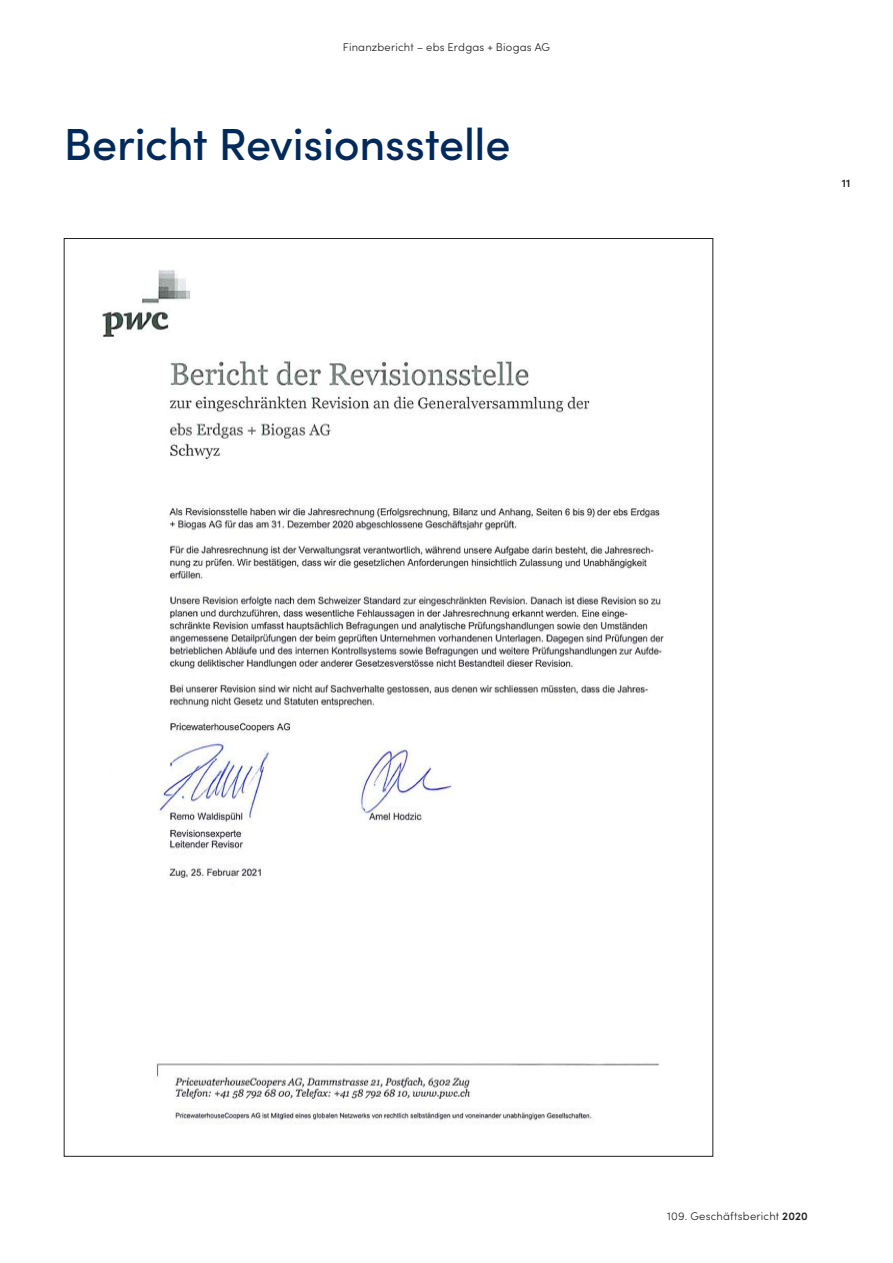
<style>
.page{position:relative;width:893px;height:1263px;background:#fff}
.page>*{position:absolute;margin:0;border:0;box-sizing:border-box;transform-origin:0 0}
.t1{font:500 45px "Sofia Pro";letter-spacing:-.005em;color:#002a5b}
.t2{font:300 11.25px "Sofia Pro";letter-spacing:.015em;color:#231f20}
.t3{font:600 11.25px "Sofia Pro";color:#231f20}
.s1{font-weight:600}
</style>
<div class="page">
<img style="left:102px;top:270px;width:562px;height:854px">
<p class="t2" style="left:343px;top:39px;width:209px">Finanzbericht – ebs Erdgas + Biogas AG</p>
<h1 class="t1" style="left:64px;top:111px;width:448px">Bericht Revisionsstelle</h1>
<p class="t3" style="left:842px;top:174px;width:10px">11</p>
<p class="t2" style="left:667px;top:1208px;width:142px">109. Geschäftsbericht <span class="s1">2020</span></p>
</div>
